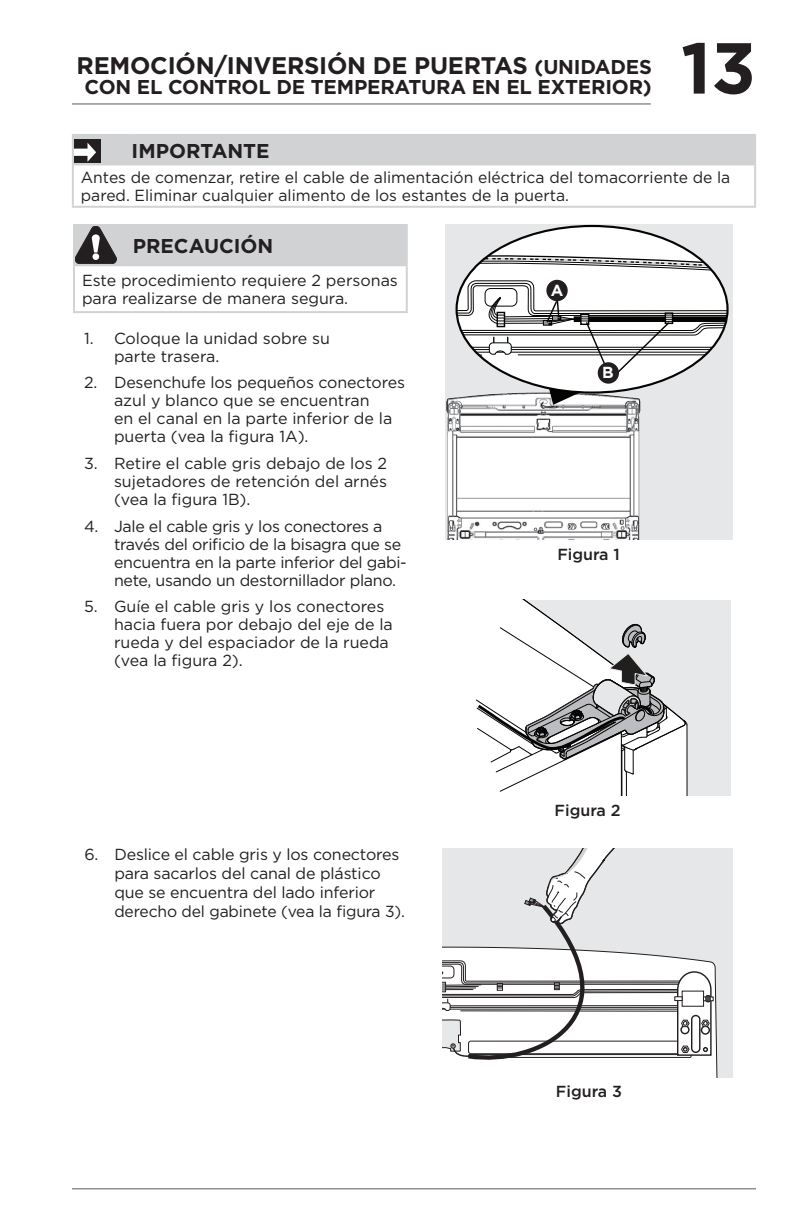
<style>
.page{position:relative;width:792px;height:1224px;background:#fff}
.page>*{position:absolute;margin:0;border:0;box-sizing:border-box;transform-origin:0 0}
.t1{font:700 72px "Gotham";color:#231f20}
.ID_Heading_Odd{font:700 24px "Gotham";letter-spacing:-.01em;color:#231f20}
.ID_Heading_Odd-2{font:700 20px "Gotham";letter-spacing:-.01em;color:#231f20}
.ID_Warning_Note_Header{font:700 20px "Gotham";color:#231f20}
.ID_Note_Important_Text{font:16px/18px "Gotham";color:#231f20}
.ID_Note_Important_Text-2{font:16px/18px "Gotham";letter-spacing:-.02em;color:#231f20}
.ID_Caution_Warning_Danger_Text{font:16px/18px "Gotham";color:#231f20}
.ID_Graphic_Tags{font:500 16px "Gotham";color:#231f20}
.t2{font:700 16px "Gotham";color:#fff}
.t3{font:5.2px "Myriad Pro";color:#231f20}
</style>
<div class="page">
<hr style="left:72px;top:103px;width:579px;height:2px;background:#231f20">
<hr style="left:72px;top:1188px;width:684px;height:2px;background:#231f20">
<div style="left:445px;top:224px;width:288px;height:315px;background:#e6e7e9"></div>
<img style="left:447px;top:397px;width:193px;height:142px">
<div style="left:457px;top:226px;width:271px;height:167px;background:#fff;border-radius:50%"></div>
<svg style="left:469px;top:253px;width:246px;height:19px"></svg>
<svg style="left:457px;top:280px;width:271px;height:126px"></svg>
<div style="left:598px;top:362px;width:21px;height:22px;background:#231f20;border-radius:50%"></div>
<hr style="left:406px;top:266px;width:2px;height:45px;background:#d1d2d4">
<hr style="left:73px;top:224px;width:59px;height:2px;background:#d1d2d4">
<hr style="left:73px;top:226px;width:2px;height:38px;background:#d1d2d4">
<hr style="left:132px;top:224px;width:276px;height:2px;background:#d1d2d4">
<hr style="left:406px;top:226px;width:2px;height:38px;background:#d1d2d4">
<hr style="left:73px;top:264px;width:59px;height:2px;background:#d1d2d4">
<hr style="left:73px;top:266px;width:2px;height:45px;background:#d1d2d4">
<hr style="left:132px;top:264px;width:276px;height:2px;background:#d1d2d4">
<hr style="left:73px;top:311px;width:59px;height:2px;background:#d1d2d4">
<hr style="left:132px;top:311px;width:276px;height:2px;background:#d1d2d4">
<svg style="left:75px;top:226px;width:331px;height:38px;background:#c5c5c7"></svg>
<div style="left:687px;top:600px;width:44px;height:196px;background:#e7e8e9"></div>
<svg style="left:475px;top:600px;width:212px;height:196px"></svg>
<div style="left:443px;top:848px;width:290px;height:230px;background:#e6e7e9"></div>
<svg style="left:443px;top:848px;width:275px;height:230px"></svg>
<hr style="left:754px;top:165px;width:2px;height:41px;background:#d1d2d4">
<hr style="left:72px;top:134px;width:59px;height:2px;background:#d1d2d4">
<hr style="left:72px;top:136px;width:2px;height:27px;background:#d1d2d4">
<hr style="left:131px;top:134px;width:625px;height:2px;background:#d1d2d4">
<hr style="left:754px;top:136px;width:2px;height:27px;background:#d1d2d4">
<hr style="left:72px;top:163px;width:59px;height:2px;background:#d1d2d4">
<hr style="left:72px;top:165px;width:2px;height:41px;background:#d1d2d4">
<hr style="left:131px;top:163px;width:625px;height:2px;background:#d1d2d4">
<hr style="left:72px;top:206px;width:59px;height:2px;background:#d1d2d4">
<hr style="left:131px;top:206px;width:625px;height:2px;background:#d1d2d4">
<div style="left:74px;top:136px;width:680px;height:27px;background:#d1d2d4"></div>
<p class="ID_Heading_Odd" style="left:77px;top:49px;width:453px">REMOCIÓN/INVERSIÓN DE PUERTAS</p>
<p class="ID_Heading_Odd-2" style="left:85px;top:73px;width:569px">CON EL CONTROL DE TEMPERATURA EN EL EXTERIOR)</p>
<p class="ID_Heading_Odd-2" style="left:535px;top:53px;width:119px">(UNIDADES</p>
<h1 class="t1" style="left:681px;top:20px;width:77px">13</h1>
<p class="ID_Warning_Note_Header" style="left:132px;top:137px;width:140px">IMPORTANTE</p>
<p class="ID_Note_Important_Text" style="left:81px;top:168px;width:651px">Antes de comenzar, retire el cable de alimentación eléctrica del tomacorriente de la pared. Eliminar cualquier alimento de los estantes de la puerta.</p>
<p class="ID_Warning_Note_Header" style="left:133px;top:233px;width:142px">PRECAUCIÓN</p>
<p class="ID_Caution_Warning_Danger_Text" style="left:82px;top:271px;width:317px">Este procedimiento requiere 2 personas para realizarse de manera segura.</p>
<p class="ID_Note_Important_Text" style="left:114px;top:329px;width:217px;text-indent:-30px">1. Coloque la unidad sobre su parte trasera.</p>
<p class="ID_Note_Important_Text" style="left:114px;top:373px;width:292px;text-indent:-30px">2. Desenchufe los pequeños conectores azul y blanco que se encuentran<br>en el canal en la parte inferior de la puerta (vea la figura 1A).</p>
<p class="ID_Note_Important_Text" style="left:114px;top:454px;width:275px;text-align:justify;text-indent:-30px">3. Retire el cable gris debajo de los 2 sujetadores de retención del arnés (vea la figura 1B).</p>
<p class="ID_Note_Important_Text-2" style="left:114px;top:517px;width:294px;text-indent:-30px">4. Jale el cable gris y los conectores a través del orificio de la bisagra que se encuentra en la parte inferior del gabi&shy;nete, usando un destornillador plano.</p>
<p class="ID_Note_Important_Text" style="left:114px;top:597px;width:280px;text-indent:-30px">5. Guíe el cable gris y los conectores hacia fuera por debajo del eje de la rueda y del espaciador de la rueda (vea la figura 2).</p>
<p class="ID_Note_Important_Text" style="left:114px;top:844px;width:292px;line-height:19.2px;text-indent:-30px">6. Deslice el cable gris y los conectores para sacarlos del canal de plástico que se encuentra del lado inferior derecho del gabinete (vea la figura 3).</p>
<p class="t3" style="left:452px;top:1043px;width:5px">+</p>
<p class="t2" style="left:551px;top:280px;width:14px">A</p>
<p class="t2" style="left:602px;top:362px;width:13px">B</p>
<p class="ID_Graphic_Tags" style="left:557px;top:544px;width:64px">Figura 1</p>
<p class="ID_Graphic_Tags" style="left:555px;top:800px;width:67px">Figura 2</p>
<p class="ID_Graphic_Tags" style="left:556px;top:1081px;width:67px">Figura 3</p>
</div>
